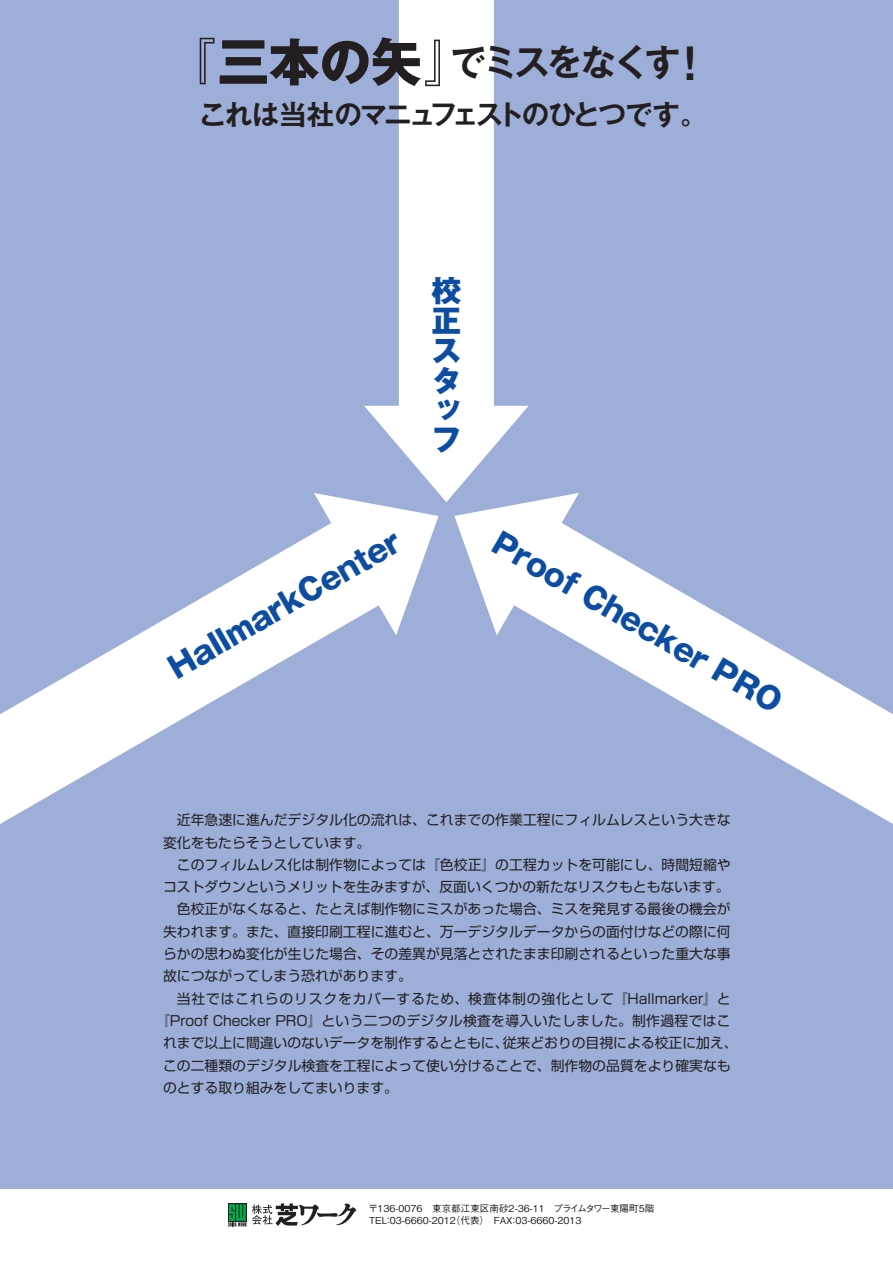
<style>
.page{position:relative;width:893px;height:1263px;background:#fff}
.page>*{position:absolute;margin:0;border:0;box-sizing:border-box;transform-origin:0 0}
.t1{font:700 36.15px "Gothic MB101 Pr 6 De";letter-spacing:-.11em;color:#231f20}
.t2{font:800 29.7px/29.7px "Gothic MB101 Pr 6";color:#0d4da1;text-align:justify}
.t3{font:700 27.6px "Gothic MB101 Pr 6 De";letter-spacing:-.075em;color:#231f20}
.t4{font:13.8px "Shin Go Pr 6";color:#231f20}
.t5{font:13.8px "Shin Go Pr 6";letter-spacing:.025em;color:#231f20}
.t6{font:13.8px "Shin Go Pr 6";letter-spacing:.06em;color:#231f20}
.t7{font:500 9.6px/11.7px "Gothic BBB Pr 6";color:#231f20}
.s1{font-family:"Gothic MB101 Pr 6";font-weight:800;font-size:51px}
.s2{font-size:42.45px}
</style>
<div class="page">
<div style="left:0;top:0;width:893px;height:1189px;background:#9dafd9"></div>
<svg style="left:364px;top:0;width:165px;height:502px;fill:#fff"></svg>
<svg style="left:454px;top:493px;width:439px;height:331px"></svg>
<svg style="left:0;top:493px;width:438px;height:331px"></svg>
<svg style="left:228px;top:1203px;width:128px;height:23px"></svg>
<h1 class="t1" style="left:165px;top:32px;width:548px"><span class="s1">『三本の矢』</span>でミスをなくす<span class="s2">！</span></h1>
<h3 class="t3" style="left:199px;top:91px;width:510px">これは当社のマニュフェストのひとつです。</h3>
<h2 class="t2" style="left:431px;top:275px;width:31px">校正スタッフ</h2>
<h2 class="t2" style="left:163px;top:656px;width:264px;rotate:-30deg">HallmarkCenter</h2>
<h2 class="t2" style="left:503px;top:526px;width:330px;rotate:30deg">Proof Checker PRO</h2>
<p class="t4" style="left:163px;top:809px;width:569px">　近年急速に進んだデジタル化の流れは、これまでの作業工程にフィルムレスという大きな</p>
<p class="t4" style="left:163px;top:831px;width:209px">変化をもたらそうとしています。</p>
<p class="t4" style="left:163px;top:853px;width:569px">　このフィルムレス化は制作物によっては『色校正』の工程カットを可能にし、時間短縮や</p>
<p class="t4" style="left:163px;top:875px;width:568px">コストダウンというメリットを生みますが、反面いくつかの新たなリスクもともないます。</p>
<p class="t4" style="left:177px;top:898px;width:555px">色校正がなくなると、たとえば制作物にミスがあった場合、ミスを発見する最後の機会が</p>
<p class="t4" style="left:163px;top:920px;width:569px">失われます。また、直接印刷工程に進むと、万一デジタルデータからの面付けなどの際に何</p>
<p class="t4" style="left:163px;top:942px;width:569px">らかの思わぬ変化が生じた場合、その差異が見落とされたまま印刷されるといった重大な事</p>
<p class="t4" style="left:163px;top:965px;width:250px">故につながってしまう恐れがあります。</p>
<p class="t6" style="left:163px;top:987px;width:569px">　当社ではこれらのリスクをカバーするため、検査体制の強化として『Hallmarker』と</p>
<p class="t5" style="left:156px;top:1009px;width:576px">『Proof Checker PRO』という二つのデジタル検査を導入いたしました。制作過程ではこ</p>
<p class="t4" style="left:163px;top:1032px;width:576px">れまで以上に間違いのないデータを制作するとともに、従来どおりの目視による校正に加え、</p>
<p class="t4" style="left:163px;top:1054px;width:569px">この二種類のデジタル検査を工程によって使い分けることで、制作物の品質をより確実なも</p>
<p class="t4" style="left:163px;top:1076px;width:236px">のとする取り組みをしてまいります。</p>
<p class="t7" style="left:369px;top:1202px;width:287px">〒136-0076　東京都江東区南砂2-36-11　プライムタワー東陽町5階<br>TEL：03-6660-2012（代表）　FAX：03-6660-2013</p>
</div>
